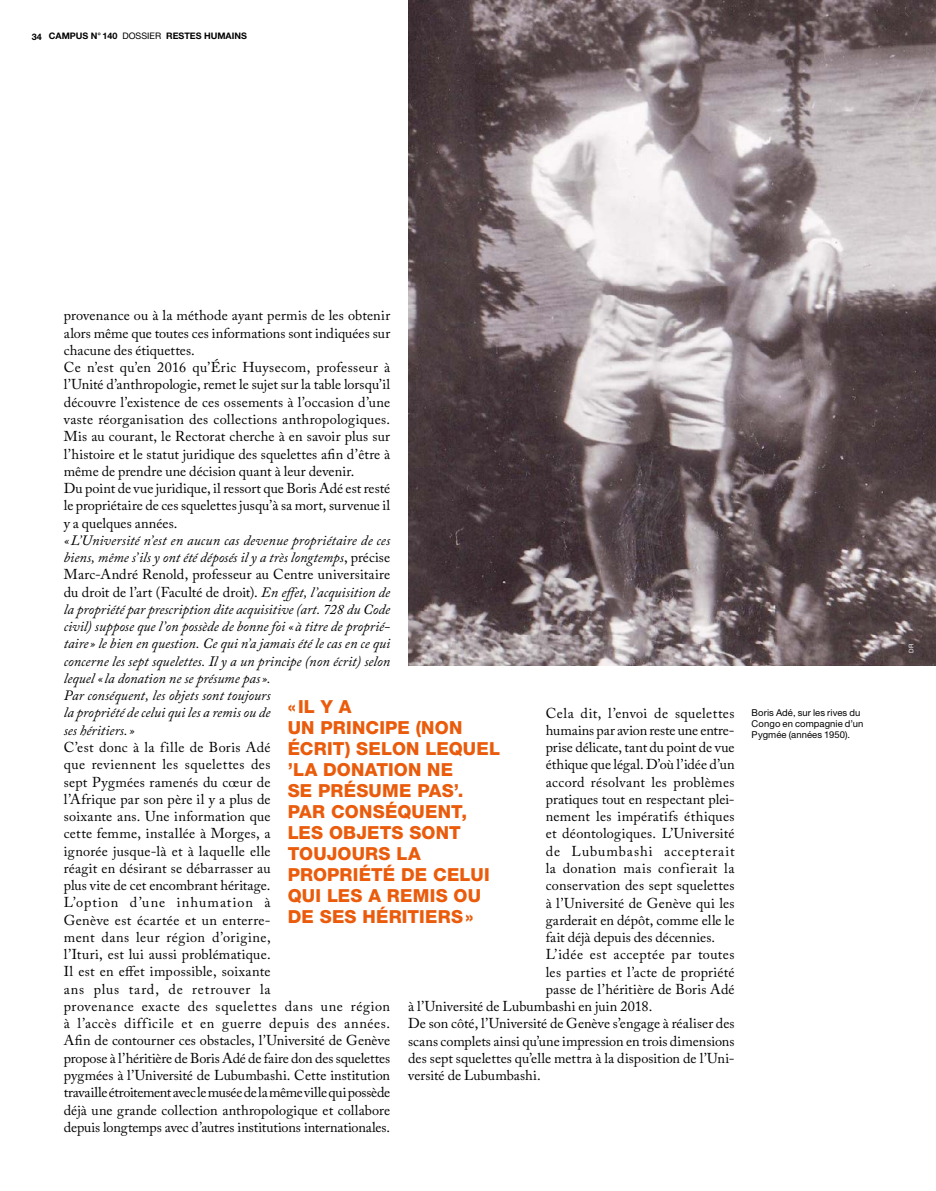
<style>
.page{position:relative;width:936px;height:1191px;background:#fff}
.page>*{position:absolute;margin:0;border:0;box-sizing:border-box;transform-origin:0 0}
.t1{font:800 18px/21px "Helvetica Neue";letter-spacing:.01em;color:#ea5b0b}
.t2{font:14.25px/17.2px "Adobe Caslon Pro";letter-spacing:.01em;color:#000}
.t3{font:italic 14.25px/17.2px "Adobe Caslon Pro";color:#000}
.t4{font:14.25px "Adobe Caslon Pro";letter-spacing:-.01em;color:#000}
.t5{font:14.25px "Adobe Caslon Pro";letter-spacing:.03em;color:#000}
.t6{font:14.25px "Adobe Caslon Pro";letter-spacing:.035em;color:#000}
.t7{font:14.25px "Adobe Caslon Pro";letter-spacing:.065em;color:#000}
.t8{font:9.45px/11.2px "Helvetica Neue";letter-spacing:.01em;color:#000}
.t9{font:700 9px "Helvetica Neue";color:#000}
.t10{font:6.3px "Helvetica Neue";color:#fff}
.s1{font-weight:400}
.s2{font-style:normal}
</style>
<div class="page">
<img style="left:408px;top:0;width:527px;height:665px">
<p class="t9" style="left:32px;top:30px;width:148px">34 CAMPUS N°140 <span class="s1">DOSSIER</span> RESTES</p>
<p class="t9" style="left:204px;top:30px;width:7px">HUMAINS</p>
<p class="t2" style="left:64px;top:307px;width:328px">provenance ou à la méthode ayant permis de les obtenir alors même que toutes ces informations sont indiquées sur chacune des étiquettes.<br>Ce n’est qu’en 2016 qu’Éric Huysecom, professeur à l’Unité d’anthropologie, remet le sujet sur la table lorsqu’il découvre l’existence de ces ossements à l’occasion d’une vaste réorganisation des collections anthropologiques.<br>Mis au courant, le Rectorat cherche à en savoir plus sur l’histoire et le statut juridique des squelettes afin d’être à même de prendre une décision quant à leur devenir.<br>Du point de vue juridique, il ressort que Boris Adé est resté le propriétaire de ces squelettes jusqu’à sa mort, survenue il y a quelques années.</p>
<p class="t3" style="left:64px;top:531px;width:328px">«L’Université n’est en aucun cas devenue propriétaire de ces biens, même s’ils y ont été déposés il y a très longtemps<span class="s2">, précise Marc-André Renold, professeur au Centre universitaire du droit de l’art (Faculté de droit).</span> En effet, l’acquisition de la propriété par prescription dite acquisitive (art. 728 du Code civil) suppose que l’on possède de bonne foi « à titre de proprié&shy;taire» le bien en question. Ce qui n’a jamais été le cas en ce qui concerne les sept squelettes. Il y a un principe (non écrit) selon lequel «la donation ne se présume pas».<br>Par conséquent, les objets sont toujours<br>la propriété de celui qui les a remis ou de<br>ses héritiers.»</p>
<p class="t2" style="left:64px;top:738px;width:328px">C’est donc à la fille de Boris Adé<br>que reviennent les squelettes des<br>sept Pygmées ramenés du cœur de<br>l’Afrique par son père il y a plus de<br>soixante ans. Une information que<br>cette femme, installée à Morges, a<br>ignorée jusque-là et à laquelle elle<br>réagit en désirant se débarrasser au<br>plus vite de cet encombrant héritage.<br>L’option d’une inhumation à<br>Genève est écartée et un enterre-<br>ment dans leur région d’origine,<br>l’Ituri, est lui aussi problématique.<br>Il est en effet impossible, soixante<br>ans plus tard, de retrouver la<br>provenance exacte des squelettes dans une région à l’accès difficile et en guerre depuis des années.<br>Afin de contourner ces obstacles, l’Université de Genève propose à l’héritière de Boris Adé de faire don des squelettes pygmées à l’Université de Lubumbashi. Cette institution travaille étroitement avec le musée de la même ville qui possède déjà une grande collection anthropologique et collabore depuis longtemps avec d’autres institutions internationales.</p>
<p class="t1" style="left:288px;top:696px;width:214px">«IL Y A<br>UN PRINCIPE (NON<br>ÉCRIT) SELON LEQUEL ’LA DONATION NE<br>SE PRÉSUME PAS’.<br>PAR CONSÉQUENT,<br>LES OBJETS SONT<br>TOUJOURS LA<br>PROPRIÉTÉ DE CELUI<br>QUI LES A REMIS OU<br>DE SES HÉRITIERS»</p>
<p class="t8" style="left:751px;top:707px;width:113px">Boris Adé, sur les rives du<br>Congo en compagnie d’un<br>Pygmée (années 1950).</p>
<p class="t2" style="left:545px;top:704px;width:190px">Cela dit, l’envoi de squelettes</p>
<p class="t4" style="left:545px;top:721px;width:190px">humains par avion reste une entre-</p>
<p class="t2" style="left:545px;top:738px;width:190px">prise délicate, tant du point de vue</p>
<p class="t2" style="left:545px;top:756px;width:190px">éthique que légal. D’où l’idée d’un</p>
<p class="t2" style="left:545px;top:773px;width:190px">accord résolvant les problèmes</p>
<p class="t2" style="left:545px;top:790px;width:190px">pratiques tout en respectant plei-</p>
<p class="t2" style="left:545px;top:807px;width:190px">nement les impératifs éthiques</p>
<p class="t2" style="left:545px;top:825px;width:190px">et déontologiques. L’Université</p>
<p class="t7" style="left:545px;top:842px;width:190px">de Lubumbashi accepterait</p>
<p class="t5" style="left:545px;top:859px;width:190px">la donation mais confierait la</p>
<p class="t2" style="left:545px;top:876px;width:190px">conservation des sept squelettes</p>
<p class="t2" style="left:545px;top:894px;width:190px">à l’Université de Genève qui les</p>
<p class="t2" style="left:545px;top:911px;width:190px">garderait en dépôt, comme elle le</p>
<p class="t2" style="left:545px;top:928px;width:171px">fait déjà depuis des décennies.</p>
<p class="t6" style="left:545px;top:946px;width:190px">L’idée est acceptée par toutes</p>
<p class="t2" style="left:545px;top:963px;width:190px">les parties et l’acte de propriété</p>
<p class="t2" style="left:545px;top:980px;width:190px">passe de l’héritière de Boris Adé</p>
<p class="t2" style="left:408px;top:997px;width:245px">à l’Université de Lubumbashi en juin 2018.</p>
<p class="t2" style="left:408px;top:1014px;width:328px">De son côté, l’Université de Genève s’engage à réaliser des</p>
<p class="t2" style="left:408px;top:1032px;width:328px">scans complets ainsi qu’une impression en trois dimensions</p>
<p class="t2" style="left:408px;top:1049px;width:328px">des sept squelettes qu’elle mettra à la disposition de l’Uni-</p>
<p class="t2" style="left:408px;top:1066px;width:134px">versité de Lubumbashi.</p>
<p class="t10" style="left:907px;top:653px;width:11px;rotate:-90deg">DR</p>
</div>
